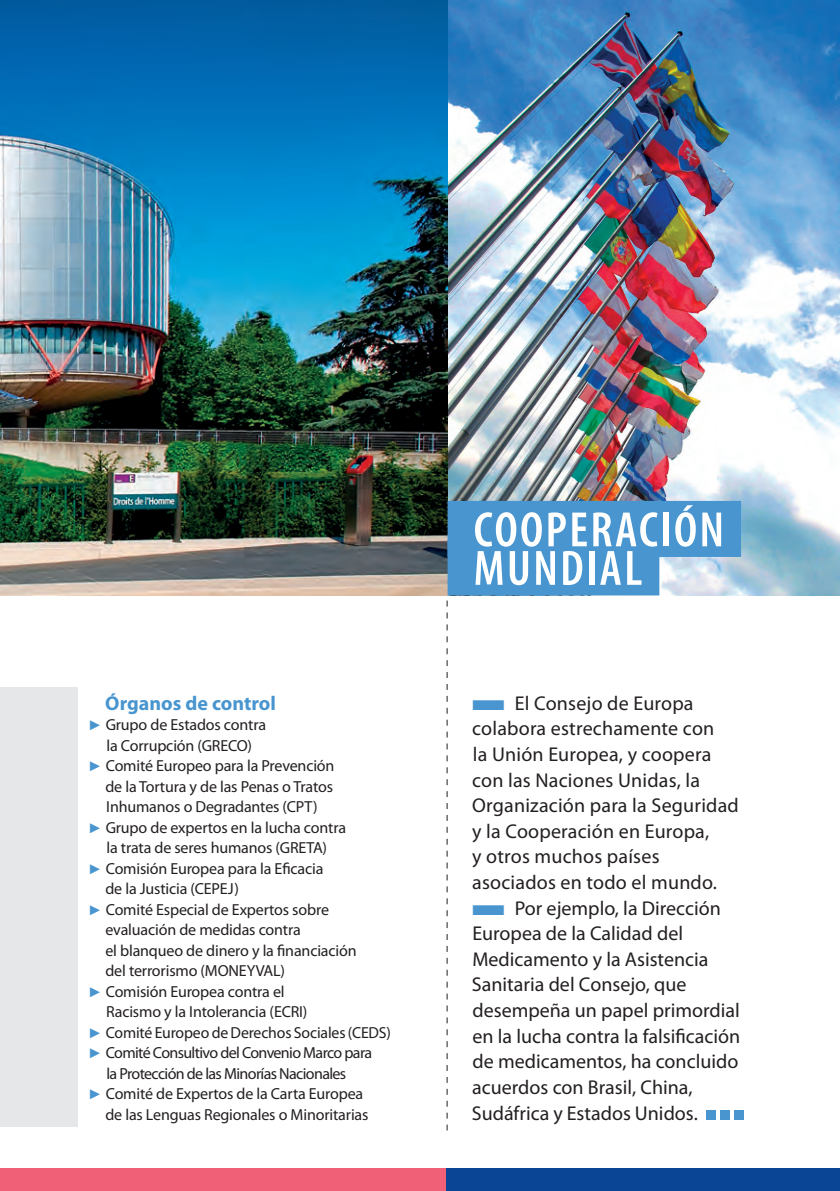
<style>
.page{position:relative;width:840px;height:1191px;background:#fff}
.page>*{position:absolute;margin:0;border:0;box-sizing:border-box;transform-origin:0 0}
.t1{font:600 condensed 50px/38.4px "Myriad Pro";letter-spacing:.045em;color:#fff}
.t2{font:20px/25.6px "Myriad Pro";color:#231f20}
.t3{font:700 20px "Myriad Pro";color:#4895d0}
.t4{font:16px "Myriad Pro";letter-spacing:-.01em;color:#231f20}
.t5{font:16px "Myriad Pro";letter-spacing:-.04em;color:#231f20}
.s1{font-family:"Arial";font-size:14px;color:#4895d0}
.s2{color:#4895d0}
</style>
<div class="page">
<img style="left:0;top:0;width:839px;height:595px">
<div style="left:705px;top:1109px;width:10px;height:10px;background:#4895d0"></div>
<div style="left:719px;top:1109px;width:10px;height:10px;background:#4895d0"></div>
<div style="left:733px;top:1109px;width:10px;height:10px;background:#4895d0"></div>
<div style="left:447px;top:501px;width:293px;height:56px;background:#4895d0"></div>
<div style="left:447px;top:539px;width:212px;height:56px;background:#4895d0"></div>
<svg style="left:446px;top:600px;width:1px;height:530px"></svg>
<div style="left:0;top:1168px;width:447px;height:23px;background:#f06178"></div>
<div style="left:446px;top:1168px;width:393px;height:23px;background:#094594"></div>
<div style="left:0;top:687px;width:77px;height:439px;background:#e6e7e9"></div>
<p class="t3" style="left:105px;top:690px;width:172px">Órganos de control</p>
<p class="t4" style="left:88px;top:715px;width:179px"><span class="s1">►</span> Grupo de Estados contra</p>
<p class="t4" style="left:106px;top:735px;width:147px">la Corrupción (GRECO)</p>
<p class="t4" style="left:88px;top:756px;width:248px"><span class="s1">►</span> Comité Europeo para la Prevención</p>
<p class="t4" style="left:105px;top:776px;width:229px">de la Tortura y de las Penas o Tratos</p>
<p class="t4" style="left:106px;top:797px;width:213px">Inhumanos o Degradantes (CPT)</p>
<p class="t4" style="left:88px;top:817px;width:259px"><span class="s1">►</span> Grupo de expertos en la lucha contra</p>
<p class="t4" style="left:106px;top:838px;width:222px">la trata de seres humanos (GRETA)</p>
<p class="t4" style="left:88px;top:858px;width:237px"><span class="s1">►</span> Comisión Europea para la Eficacia</p>
<p class="t4" style="left:105px;top:879px;width:135px">de la Justicia (CEPEJ)</p>
<p class="t4" style="left:88px;top:899px;width:242px"><span class="s1">►</span> Comité Especial de Expertos sobre</p>
<p class="t4" style="left:105px;top:920px;width:197px">evaluación de medidas contra</p>
<p class="t4" style="left:105px;top:940px;width:252px">el blanqueo de dinero y la financiación</p>
<p class="t4" style="left:105px;top:961px;width:181px">del terrorismo (MONEYVAL)</p>
<p class="t4" style="left:88px;top:981px;width:198px"><span class="s1">►</span> Comisión Europea contra el</p>
<p class="t4" style="left:106px;top:1001px;width:203px">Racismo y la Intolerancia (ECRI)</p>
<p class="t4" style="left:88px;top:1022px;width:304px"><span class="s1">►</span> Comité Europeo de Derechos Sociales (CEDS)</p>
<p class="t5" style="left:88px;top:1042px;width:285px"><span class="s1">►</span> Comité Consultivo del Convenio Marco para</p>
<p class="t5" style="left:106px;top:1063px;width:241px">la Protección de las Minorías Nacionales</p>
<p class="t4" style="left:88px;top:1083px;width:276px"><span class="s1">►</span> Comité de Expertos de la Carta Europea</p>
<p class="t4" style="left:105px;top:1104px;width:264px">de las Lenguas Regionales o Minoritarias</p>
<h1 class="t1" style="left:473px;top:509px;width:252px">COOPERACIÓN<br>MUNDIAL</h1>
<p class="t2" style="left:471px;top:690px;width:268px"><span class="s2">■</span> El Consejo de Europa colabora estrechamente con<br>la Unión Europea, y coopera con las Naciones Unidas, la<br>Organización para la Seguridad y la Cooperación en Europa,<br>y otros muchos países asociados en todo el mundo.</p>
<p class="t2" style="left:471px;top:894px;width:270px"><span class="s2">■</span> Por ejemplo, la Dirección<br>Europea de la Calidad del<br>Medicamento y la Asistencia<br>Sanitaria del Consejo, que desempeña un papel primordial en la lucha contra la falsificación de medicamentos, ha concluido acuerdos con Brasil, China,<br>Sudáfrica y Estados Unidos.</p>
</div>
